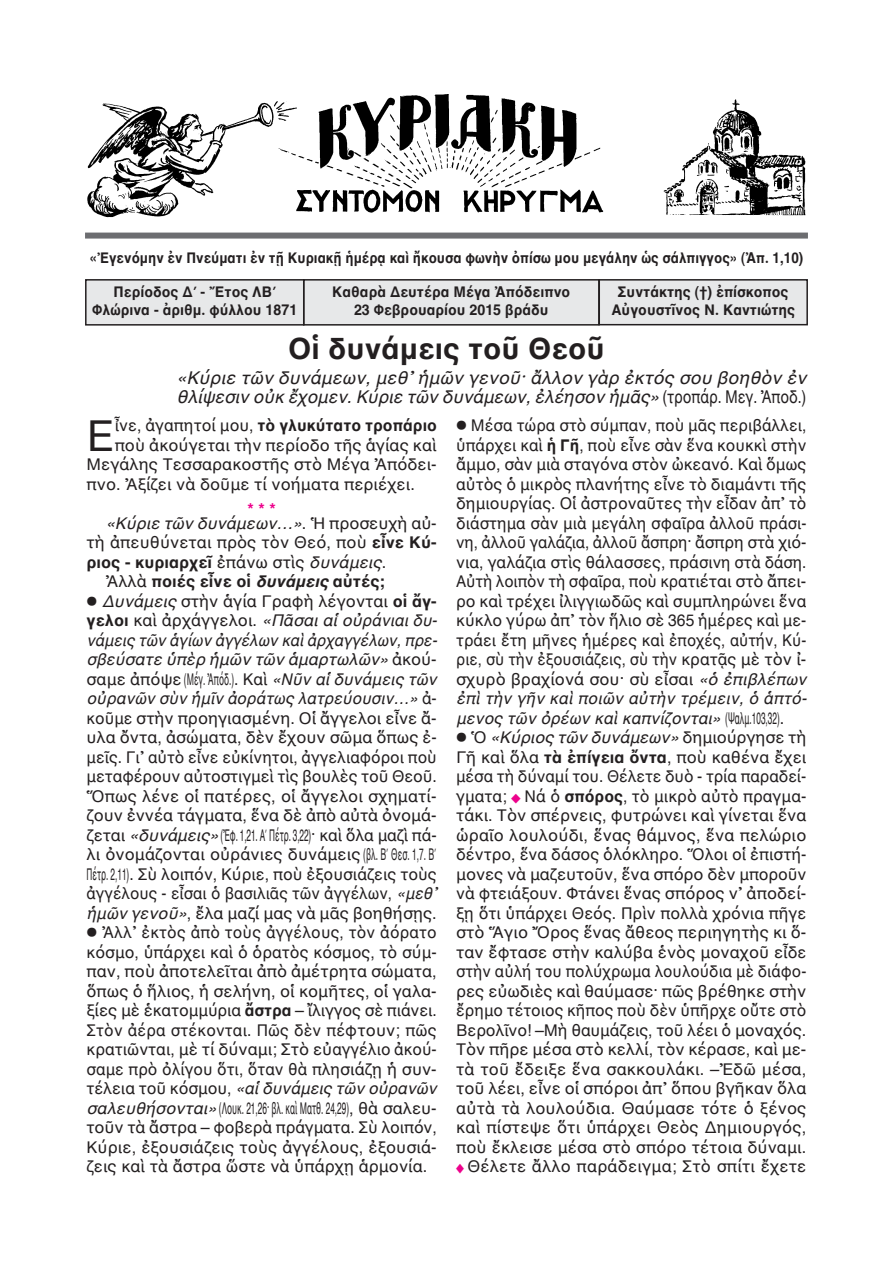
<style>
.page{position:relative;width:893px;height:1263px;background:#fff}
.page>*{position:absolute;margin:0;border:0;box-sizing:border-box;transform-origin:0 0}
.t1{font:43.5px "AL Helvetica";color:#231f20}
.t2{font:700 30px "AL Helvetica";color:#231f20}
.t3{font:italic 18px/19.5px "AL Helvetica";color:#231f20}
.t4{font:16.5px/19.5px "AL Helvetica";color:#231f20}
.t5{font:italic 16.5px/14.1px "AL Helvetica";letter-spacing:-.005em;color:#231f20}
.t6{font:16.5px "AL Helvetica";color:#231f20;scale:.95 1}
.t7{font:700 16.5px "AL Helvetica";color:#231f20}
.t8{font:16.5px "AL Helvetica";color:#231f20;scale:.5 1}
.t9{font:italic 16.5px "AL Helvetica";letter-spacing:-.005em;color:#231f20;scale:.93 1}
.t10{font:16.5px "AL Helvetica";color:#231f20;scale:.93 1}
.t11{font:700 15px/18px "AL Helvetica";color:#231f20;text-align:center;scale:.95 1}
.t12{font:700 15px "AL Helvetica";color:#231f20;scale:.9 1}
.s1{font-style:normal}
.s2{font-weight:400}
.s3{font-weight:700;font-style:normal;color:#ed028c}
.s4{font-weight:700}
.s5{font-weight:400;font-style:italic}
.s6{font-style:italic}
.s7{font-weight:700;font-style:normal}
.s8{font-size:12px;color:#ed028c}
</style>
<div class="page">
<div style="left:304px;top:280px;width:295px;height:45px;background:#e7e8e9"></div>
<div style="left:303px;top:279px;width:297px;height:47px;border:2px solid #231f20"></div>
<div style="left:87px;top:281px;width:216px;height:43px;background:#e7e8e9"></div>
<div style="left:85px;top:279px;width:219px;height:47px;border:2px solid #231f20"></div>
<div style="left:600px;top:281px;width:206px;height:43px;background:#e7e8e9"></div>
<div style="left:598px;top:279px;width:210px;height:46px;border:2px solid #231f20"></div>
<div style="left:85px;top:233px;width:723px;height:6px;background:#6c6d70"></div>
<img style="left:87px;top:94px;width:719px;height:124px">
<p class="t12" style="left:90px;top:249px;width:794px">«Ἐγενόμην ἐν Πνεύματι ἐν τῇ Κυριακῇ ἡμέρᾳ καὶ ἤκουσα φωνὴν ὀπίσω μου μεγάλην ὡς σάλπιγγος» (Ἀπ. 1,10)</p>
<p class="t11" style="left:92px;top:283px;width:217px">Περίοδος Δ΄ - Ἔτος ΛΒ΄<br>Φλώρινα - ἀριθμ. φύλλου 1871</p>
<p class="t11" style="left:611px;top:283px;width:195px">Συντάκτης (†) ἐπίσκοπος<br>Αὐγουστῖνος Ν. Καντιώτης</p>
<h2 class="t2" style="left:288px;top:330px;width:318px">Οἱ δυνάμεις τοῦ Θεοῦ</h2>
<p class="t3" style="left:177px;top:367px;width:631px">«Κύριε τῶν δυνάμεων, μεθ᾿ ἡμῶν γενοῦ· ἄλλον γὰρ ἐκτός σου βοηθὸν ἐν θλίψεσιν οὐκ ἔχομεν. Κύριε τῶν δυνάμεων, ἐλέησον ἡμᾶς» <span class="s1">(τροπάρ. Μεγ. Ἀποδ.)</span></p>
<p class="t11" style="left:332px;top:283px;width:252px">Καθαρὰ Δευτέρα Μέγα Ἀπόδειπνο<br>23 Φεβρουαρίου 2015 βράδυ</p>
<h1 class="t1" style="left:87px;top:409px;width:30px">Ε</h1>
<p class="t7" style="left:115px;top:415px;width:324px"><span class="s2">ἶνε, ἀγαπητοί μου,</span> τὸ γλυκύτατο τροπάριο</p>
<p class="t4" style="left:115px;top:435px;width:324px">ποὺ ἀκούγεται τὴν περίοδο τῆς ἁγίας καὶ</p>
<p class="t4" style="left:87px;top:454px;width:352px">Μεγάλης Τεσσαρακοστῆς στὸ Μέγα Ἀπόδει-</p>
<p class="t4" style="left:87px;top:474px;width:330px">πνο. Ἀξίζει νὰ δοῦμε τί νοήματα περιέχει.</p>
<p class="t5" style="left:106px;top:502px;width:332px;text-indent:142px"><span class="s3">***<br></span>«Κύριε τῶν δυνάμεων…»<span class="s1">. Ἡ προσευχὴ αὐ-</span></p>
<p class="t4" style="left:87px;top:532px;width:352px">τὴ ἀπευθύνεται πρὸς τὸν Θεό, ποὺ <span class="s4">εἶνε Κύ-</span></p>
<p class="t7" style="left:87px;top:552px;width:301px">ριος - κυριαρχεῖ <span class="s2">ἐπάνω στὶς</span> <span class="s5">δυνάμεις</span><span class="s2">.</span></p>
<p class="t7" style="left:106px;top:571px;width:281px"><span class="s2">Ἀλλὰ</span> ποιές εἶνε οἱ <span class="s6">δυνάμεις</span> αὐτές;</p>
<p class="t4" style="left:87px;top:591px;width:352px">⃝ <span class="s6">Δυνάμεις</span> στὴν ἁγία Γραφὴ λέγονται <span class="s4">οἱ ἄγ-</span></p>
<p class="t5" style="left:87px;top:613px;width:352px"><span class="s7">γελοι</span> <span class="s1">καὶ ἀρχάγγελοι.</span> «Πᾶσαι αἱ οὐράνιαι δυ-</p>
<p class="t9" style="left:87px;top:630px;width:378px">νάμεις τῶν ἁγίων ἀγγέλων καὶ ἀρχαγγέλων, πρε-</p>
<p class="t5" style="left:87px;top:652px;width:352px">σβεύσατε ὑπὲρ ἡμῶν τῶν ἁμαρτωλῶν» <span class="s1">ἀκού-</span></p>
<p class="t4" style="left:87px;top:669px;width:352px">σαμε ἀπόψε(Μέγ. Ἀπόδ.). Καὶ <span class="s6">«Νῦν αἱ δυνάμεις τῶν</span></p>
<p class="t5" style="left:87px;top:691px;width:352px">οὐρανῶν σὺν ἡμῖν ἀοράτως λατρεύουσιν…» <span class="s1">ἀ-</span></p>
<p class="t6" style="left:87px;top:708px;width:370px">κοῦμε στὴν προηγιασμένη. Οἱ ἄγγελοι εἶνε ἄ-</p>
<p class="t4" style="left:87px;top:727px;width:352px">υλα ὄντα, ἀσώματα, δὲν ἔχουν σῶμα ὅπως ἐ-</p>
<p class="t6" style="left:87px;top:747px;width:370px">μεῖς. Γι᾽ αὐτὸ εἶνε εὐκίνητοι, ἀγγελιαφόροι ποὺ</p>
<p class="t4" style="left:87px;top:766px;width:352px">μεταφέρουν αὐτοστιγμεὶ τὶς βουλὲς τοῦ Θεοῦ.</p>
<p class="t4" style="left:87px;top:786px;width:352px">Ὅπως λένε οἱ πατέρες, οἱ ἄγγελοι σχηματί-</p>
<p class="t4" style="left:87px;top:805px;width:352px">ζουν ἐννέα τάγματα, ἕνα δὲ ἀπὸ αὐτὰ ὀνομά-</p>
<p class="t4" style="left:87px;top:825px;width:352px">ζεται <span class="s6">«δυνάμεις»</span>(Ἐφ. 1,21. Α΄ Πέτρ. 3,22)· καὶ ὅλα μαζὶ πά-</p>
<p class="t4" style="left:87px;top:844px;width:352px">λι ὀνομάζονται οὐράνιες δυνάμεις (βλ. Β΄ Θεσ. 1,7. Β΄</p>
<p class="t8" style="left:87px;top:864px;width:702px">Πέτρ. 2,11). Σὺ λοιπόν, Κύριε, ποὺ ἐξουσιάζεις τοὺς</p>
<p class="t10" style="left:87px;top:884px;width:378px">ἀγγέλους - εἶσαι ὁ βασιλιᾶς τῶν ἀγγέλων, <span class="s6">«μεθ᾽</span></p>
<p class="t4" style="left:87px;top:903px;width:352px"><span class="s6">ἡμῶν γενοῦ»</span>, ἔλα μαζί μας νὰ μᾶς βοηθήσῃς.</p>
<p class="t4" style="left:87px;top:922px;width:352px">⃝ Ἀλλ᾽ ἐκτὸς ἀπὸ τοὺς ἀγγέλους, τὸν ἀόρατο</p>
<p class="t4" style="left:87px;top:942px;width:352px">κόσμο, ὑπάρχει καὶ ὁ ὁρατὸς κόσμος, τὸ σύμ-</p>
<p class="t4" style="left:87px;top:961px;width:352px">παν, ποὺ ἀποτελεῖται ἀπὸ ἀμέτρητα σώματα,</p>
<p class="t4" style="left:87px;top:981px;width:352px">ὅπως ὁ ἥλιος, ἡ σελήνη, οἱ κομῆτες, οἱ γαλα-</p>
<p class="t4" style="left:87px;top:1000px;width:352px">ξίες μὲ ἑκατομμύρια <span class="s4">ἄστρα</span> – ἴλιγγος σὲ πιάνει.</p>
<p class="t6" style="left:87px;top:1020px;width:370px">Στὸν ἀέρα στέκονται. Πῶς δὲν πέφτουν; πῶς</p>
<p class="t4" style="left:87px;top:1039px;width:352px">κρατιῶνται, μὲ τί δύναμι; Στὸ εὐαγγέλιο ἀκού-</p>
<p class="t6" style="left:87px;top:1059px;width:370px">σαμε πρὸ ὀλίγου ὅτι, ὅταν θὰ πλησιάζῃ ἡ συν-</p>
<p class="t5" style="left:87px;top:1081px;width:352px"><span class="s1">τέλεια τοῦ κόσμου,</span> «αἱ δυνάμεις τῶν οὐρανῶν</p>
<p class="t8" style="left:87px;top:1098px;width:702px"><span class="s6">σαλευθήσονται»</span>(Λουκ. 21,26· βλ. καὶ Ματθ. 24,29), θὰ σαλευ-</p>
<p class="t4" style="left:87px;top:1117px;width:352px">τοῦν τὰ ἄστρα – φοβερὰ πράγματα. Σὺ λοιπόν,</p>
<p class="t4" style="left:87px;top:1137px;width:352px">Κύριε, ἐξουσιάζεις τοὺς ἀγγέλους, ἐξουσιά-</p>
<p class="t4" style="left:87px;top:1156px;width:342px">ζεις καὶ τὰ ἄστρα ὥστε νὰ ὑπάρχῃ ἁρμονία.</p>
<p class="t4" style="left:456px;top:415px;width:352px">⃝ Μέσα τώρα στὸ σύμπαν, ποὺ μᾶς περιβάλλει, ὑπάρχει καὶ <span class="s4">ἡ Γῆ</span>, ποὺ εἶνε σὰν ἕνα κουκκὶ στὴν ἄμμο, σὰν μιὰ σταγόνα στὸν ὠκεανό. Καὶ ὅμως αὐτὸς ὁ μικρὸς πλανήτης εἶνε τὸ διαμάντι τῆς δημιουργίας. Οἱ ἀστροναῦτες τὴν εἶδαν ἀπ᾽ τὸ διάστημα σὰν μιὰ μεγάλη σφαῖρα ἀλλοῦ πράσι&shy;νη, ἀλλοῦ γαλάζια, ἀλλοῦ ἄσπρη· ἄσπρη στὰ χιό&shy;νια, γαλάζια στὶς θάλασσες, πράσινη στὰ δάση.<br>Αὐτὴ λοιπὸν τὴ σφαῖρα, ποὺ κρατιέται στὸ ἄπει&shy;ρο καὶ τρέχει ἰλιγγιωδῶς καὶ συμπληρώνει ἕνα κύκλο γύρω ἀπ᾽ τὸν ἥλιο σὲ 365 ἡμέρες καὶ με&shy;τράει ἔτη μῆνες ἡμέρες καὶ ἐποχές, αὐτήν, Κύ&shy;ριε, σὺ τὴν ἐξουσιάζεις, σὺ τὴν κρατᾷς μὲ τὸν ἰ&shy;σχυρὸ βραχίονά σου· σὺ εἶσαι <span class="s6">«ὁ ἐπιβλέπων ἐπὶ τὴν γῆν καὶ ποιῶν αὐτὴν τρέμειν, ὁ ἁπτό&shy;μενος τῶν ὀρέων καὶ καπνίζονται»</span> (Ψαλμ.103,32).<br>⃝ Ὁ <span class="s6">«Κύριος τῶν δυνάμεων»</span> δημιούργησε τὴ Γῆ καὶ ὅλα <span class="s4">τὰ ἐπίγεια ὄντα</span>, ποὺ καθένα ἔχει μέσα τὴ δύναμί του. Θέλετε δυὸ - τρία παραδεί&shy;γματα; <span class="s8">⃟</span> Νά ὁ <span class="s4">σπόρος</span>, τὸ μικρὸ αὐτὸ πραγμα&shy;τάκι. Τὸν σπέρνεις, φυτρώνει καὶ γίνεται ἕνα ὡραῖο λουλούδι, ἕνας θάμνος, ἕνα πελώριο δέντρο, ἕνα δάσος ὁλόκληρο. Ὅλοι οἱ ἐπιστή&shy;μονες νὰ μαζευτοῦν, ἕνα σπόρο δὲν μποροῦν νὰ φτειάξουν. Φτάνει ἕνας σπόρος ν᾽ ἀποδεί&shy;ξῃ ὅτι ὑπάρχει Θεός. Πρὶν πολλὰ χρόνια πῆγε στὸ Ἅγιο Ὄρος ἕνας ἄθεος περιηγητὴς κι ὅ&shy;ταν ἔφτασε στὴν καλύβα ἑνὸς μοναχοῦ εἶδε στὴν αὐλή του πολύχρωμα λουλούδια μὲ διάφο&shy;ρες εὐωδιὲς καὶ θαύμασε· πῶς βρέθηκε στὴν ἔρημο τέτοιος κῆπος ποὺ δὲν ὑπῆρχε οὔτε στὸ Βερολῖνο! –Μὴ θαυμάζεις, τοῦ λέει ὁ μοναχός.<br>Τὸν πῆρε μέσα στὸ κελλί, τὸν κέρασε, καὶ με&shy;τὰ τοῦ ἔδειξε ἕνα σακκουλάκι. –Ἐδῶ μέσα, τοῦ λέει, εἶνε οἱ σπόροι ἀπ᾽ ὅπου βγῆκαν ὅλα αὐτὰ τὰ λουλούδια. Θαύμασε τότε ὁ ξένος καὶ πίστεψε ὅτι ὑπάρχει Θεὸς Δημιουργός, ποὺ ἔκλεισε μέσα στὸ σπόρο τέτοια δύναμι. <span class="s8">⃟</span> Θέλετε ἄλλο παράδειγμα; Στὸ σπίτι ἔχετε</p>
</div>
